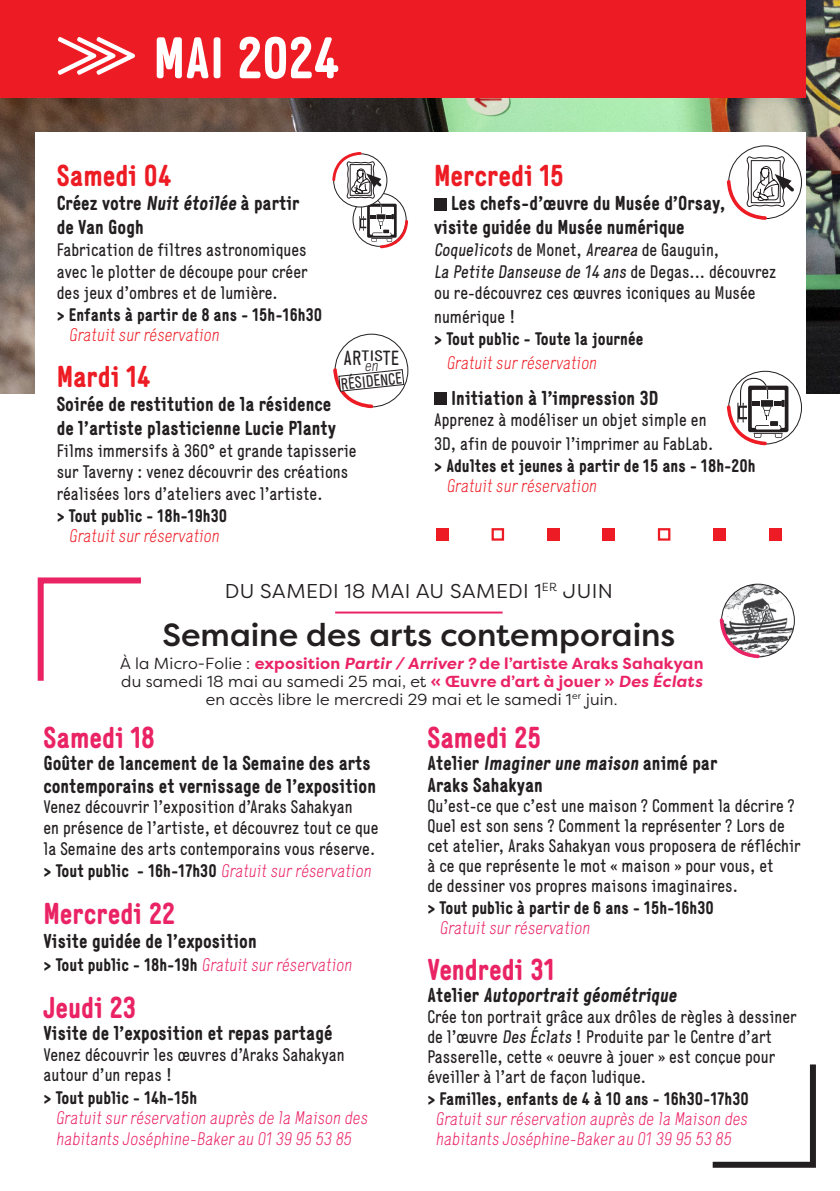
<style>
.page{position:relative;width:840px;height:1191px;background:#fff}
.page>*{position:absolute;margin:0;border:0;box-sizing:border-box;transform-origin:0 0}
.t1{font:700 58px "Generika";letter-spacing:-.005em;color:#fff}
.t2{font:500 32px "Filson Pro";color:#231f20}
.t3{font:700 30px "Generika";color:#ea2365}
.t4{font:700 30px "Generika";color:#ed1c24}
.t5{font:20.2px "Generika";color:#231f20}
.t6{font:700 20px/24px "Generika";color:#231f20}
.t7{font:20px "Filson Pro";letter-spacing:.025em;color:#231f20}
.t8{font:18px/20px "Generika";color:#231f20}
.t9{font:700 18px/20px "Generika";color:#231f20}
.t10{font:300 18px/20.6px "Generika";color:#ea2365}
.t11{font:300 18px "Generika";color:#ed1c24}
.t12{font:16.2px "Generika";color:#231f20}
.t13{font:16px/18px "Filson Pro";letter-spacing:.01em;color:#231f20;text-align:center}
.t14{font:300 15.8px "Generika";color:#231f20}
.s1{font-weight:300;color:#ed1c24}
.s2{font-weight:700}
.s3{font-weight:700;color:#ea2365}
.s4{font-weight:300;color:#ea2365}
.s5{font-weight:700;color:#231f20}
</style>
<div class="page">
<img style="left:0;top:0;width:839px;height:394px">
<div style="left:0;top:0;width:805px;height:97px;background:#ed1c24"></div>
<svg style="left:58px;top:37px;width:77px;height:38px"></svg>
<div style="left:35px;top:132px;width:770px;height:364px;background:#fff"></div>
<div style="left:434px;top:198px;width:12px;height:12px;background:#231f20"></div>
<div style="left:434px;top:392px;width:12px;height:12px;background:#231f20"></div>
<svg style="left:728px;top:371px;width:73px;height:73px"></svg>
<svg style="left:726px;top:378px;width:62px;height:68px"></svg>
<svg style="left:724px;top:117px;width:72px;height:103px"></svg>
<div style="left:436px;top:528px;width:12px;height:12px;background:#ed1c24"></div>
<div style="left:546px;top:528px;width:13px;height:12px;background:#ed1c24"></div>
<div style="left:491px;top:528px;width:13px;height:12px;border:2px solid #ed1c24"></div>
<div style="left:602px;top:528px;width:12px;height:12px;background:#ed1c24"></div>
<div style="left:657px;top:528px;width:13px;height:12px;border:2px solid #ed1c24"></div>
<div style="left:713px;top:528px;width:12px;height:12px;background:#ed1c24"></div>
<div style="left:768px;top:528px;width:12px;height:12px;background:#ed1c24"></div>
<svg style="left:331px;top:128px;width:78px;height:121px"></svg>
<svg style="left:333px;top:366px;width:71px;height:43px"></svg>
<img style="left:721px;top:584px;width:72px;height:73px;border-radius:36px">
<svg style="left:719px;top:616px;width:42px;height:43px"></svg>
<svg style="left:37px;top:577px;width:104px;height:104px"></svg>
<svg style="left:712px;top:1064px;width:104px;height:104px"></svg>
<hr style="left:335px;top:611px;width:167px;height:2px;background:#ea2365">
<p class="t1" style="left:153px;top:23px;width:187px">MAI 2024</p>
<p class="t4" style="left:57px;top:158px;width:116px">Samedi 04</p>
<p class="t6" style="left:57px;top:191px;width:244px">Créez votre Nuit étoilée à partir de Van Gogh</p>
<p class="t8" style="left:57px;top:239px;width:252px;line-height:21.6px;text-align:justify">Fabrication de filtres astronomiques avec le plotter de découpe pour créer des jeux d’ombres et de lumière.</p>
<p class="t9" style="left:69px;top:304px;width:254px;text-indent:-12px">&gt; Enfants à partir de 8 ans - 15h-16h30<br><span class="s1">Gratuit sur réservation</span></p>
<p class="t4" style="left:57px;top:359px;width:95px">Mardi 14</p>
<p class="t6" style="left:57px;top:392px;width:281px">Soirée de restitution de la résidence de l’artiste plasticienne Lucie Planty</p>
<p class="t8" style="left:57px;top:439px;width:301px;line-height:21.8px">Films immersifs à 360° et grande tapisserie sur Taverny : venez découvrir des créations réalisées lors d’ateliers avec l’artiste.<br><span class="s2">&gt; Tout public - 18h-19h30</span></p>
<p class="t11" style="left:69px;top:525px;width:154px">Gratuit sur réservation</p>
<p class="t5" style="left:343px;top:346px;width:57px">AR<sup>TIS</sup>TE</p>
<p class="t14" style="left:364px;top:356px;width:18px">en</p>
<p class="t12" style="left:340px;top:375px;width:63px;rotate:-6deg">RÉSIDENCE</p>
<p class="t4" style="left:434px;top:158px;width:131px">Mercredi 15</p>
<p class="t6" style="left:434px;top:191px;width:293px;text-indent:17px">Les chefs-d’œuvre du Musée d’Orsay, visite guidée du Musée numérique</p>
<p class="t8" style="left:434px;top:239px;width:343px;line-height:21.6px">Coquelicots d e M o n et , Arearea d e G a u g u i n ,<br>La Petite Danseuse de 14 ans d e D e g a s . . . d é co uvre z ou re-découvrez ces œuvres iconiques au Musée</p>
<p class="t8" style="left:434px;top:307px;width:83px">numérique !</p>
<p class="t9" style="left:446px;top:326px;width:198px;line-height:24px;text-indent:-12px">&gt; Tout public - Toute la journée<br><span class="s1">Gratuit sur réservation</span></p>
<p class="t6" style="left:451px;top:385px;width:208px">Initiation à l’impression 3D</p>
<p class="t8" style="left:434px;top:408px;width:280px;line-height:24px">Apprenez à modéliser un objet simple en<br>3D, afin de pouvoir l’imprimer au FabLab.</p>
<p class="t9" style="left:446px;top:455px;width:310px;text-indent:-12px">&gt; Adultes et jeunes à partir de 15 ans - 18h-20h<br><span class="s1">Gratuit sur réservation</span></p>
<p class="t7" style="left:225px;top:577px;width:389px">DU SAMEDI 18 MAI AU SAMEDI 1<sup>ER</sup> JUIN</p>
<p class="t2" style="left:162px;top:613px;width:514px">Semaine des arts contemporains</p>
<p class="t13" style="left:120px;top:653px;width:586px">À la Micro-Folie : <span class="s3">exposition Partir / Arriver ? de l’artiste Araks Sahakyan </span>du samedi 18 mai au samedi 25 mai, et <span class="s3">« Œuvre d’art à jouer » Des Éclats </span>en accès libre le mercredi 29 mai et le samedi 1<sup>er</sup> juin.</p>
<p class="t3" style="left:43px;top:719px;width:113px">Samedi 18</p>
<p class="t6" style="left:43px;top:751px;width:334px;line-height:22.6px">Goûter de lancement de la Semaine des arts contemporains et vernissage de l’exposition</p>
<p class="t8" style="left:43px;top:796px;width:336px;line-height:20.6px">Venez découvrir l’exposition d’Araks Sahakyan<br>en présence de l’artiste, et découvrez tout ce que la Semaine des arts contemporains vous réserve.</p>
<p class="t9" style="left:43px;top:860px;width:331px">&gt; To ut p u bli c - 1 6 h -1 7h 3 0 <span class="s4">Gratuit sur réservation</span></p>
<p class="t3" style="left:43px;top:895px;width:133px">Mercredi 22</p>
<p class="t6" style="left:43px;top:929px;width:214px">Visite guidée de l’exposition</p>
<p class="t10" style="left:43px;top:954px;width:312px"><span class="s5">&gt; To ut p u bli c - 1 8 h -1 9 h</span> Gratuit sur réservation</p>
<p class="t3" style="left:43px;top:989px;width:94px">Jeudi 23</p>
<p class="t6" style="left:43px;top:1020px;width:290px">Visite de l’exposition et repas partagé</p>
<p class="t8" style="left:43px;top:1044px;width:302px;line-height:20.6px">Venez découvrir les œuvres d’Araks Sahakyan autour d’un repas !</p>
<p class="t10" style="left:56px;top:1087px;width:316px;text-indent:-12px"><span class="s5">&gt; Tout public - 14h-15h<br></span>Gratuit sur réservation auprès de la Maison des habitants Joséphine-Baker au 01 39 95 53 85</p>
<p class="t3" style="left:427px;top:719px;width:115px">Samedi 25</p>
<p class="t6" style="left:427px;top:751px;width:291px;line-height:22px">At el i e r Imaginer une maison a n i m é p a r<br>Araks Sahakyan</p>
<p class="t8" style="left:427px;top:795px;width:375px">Qu’est-ce que c’est une maison ? Comment la décrire ?<br>Quel est son sens ? Comment la représenter ? Lors de cet atelier, Araks Sahakyan vous proposera de réfléchir à ce que représente le mot « maison » pour vous, et<br>de dessiner vos propres maisons imaginaires.</p>
<p class="t9" style="left:439px;top:897px;width:276px;text-indent:-12px">&gt; Tout public à partir de 6 ans - 15h-16h30<br><span class="s4">Gratuit sur réservation</span></p>
<p class="t3" style="left:427px;top:952px;width:130px">Vendredi 31</p>
<p class="t6" style="left:427px;top:983px;width:254px">A t e l i e r Autoportrait géométrique</p>
<p class="t8" style="left:427px;top:1006px;width:371px">Crée ton portrait grâce aux drôles de règles à dessiner de l’œuvre Des Éclats ! Produite par le Centre d’art Passerelle, cette « oeuvre à jouer » est conçue pour éveiller à l’art de façon ludique.</p>
<p class="t10" style="left:427px;top:1088px;width:324px;line-height:20px;text-align:center"><span class="s5">&gt; Familles, enfants de 4 à 10 ans - 16h30-17h30<br></span>Gratuit sur réservation auprès de la Maison des habitants Joséphine-Baker au 01 39 95 53 85</p>
</div>
